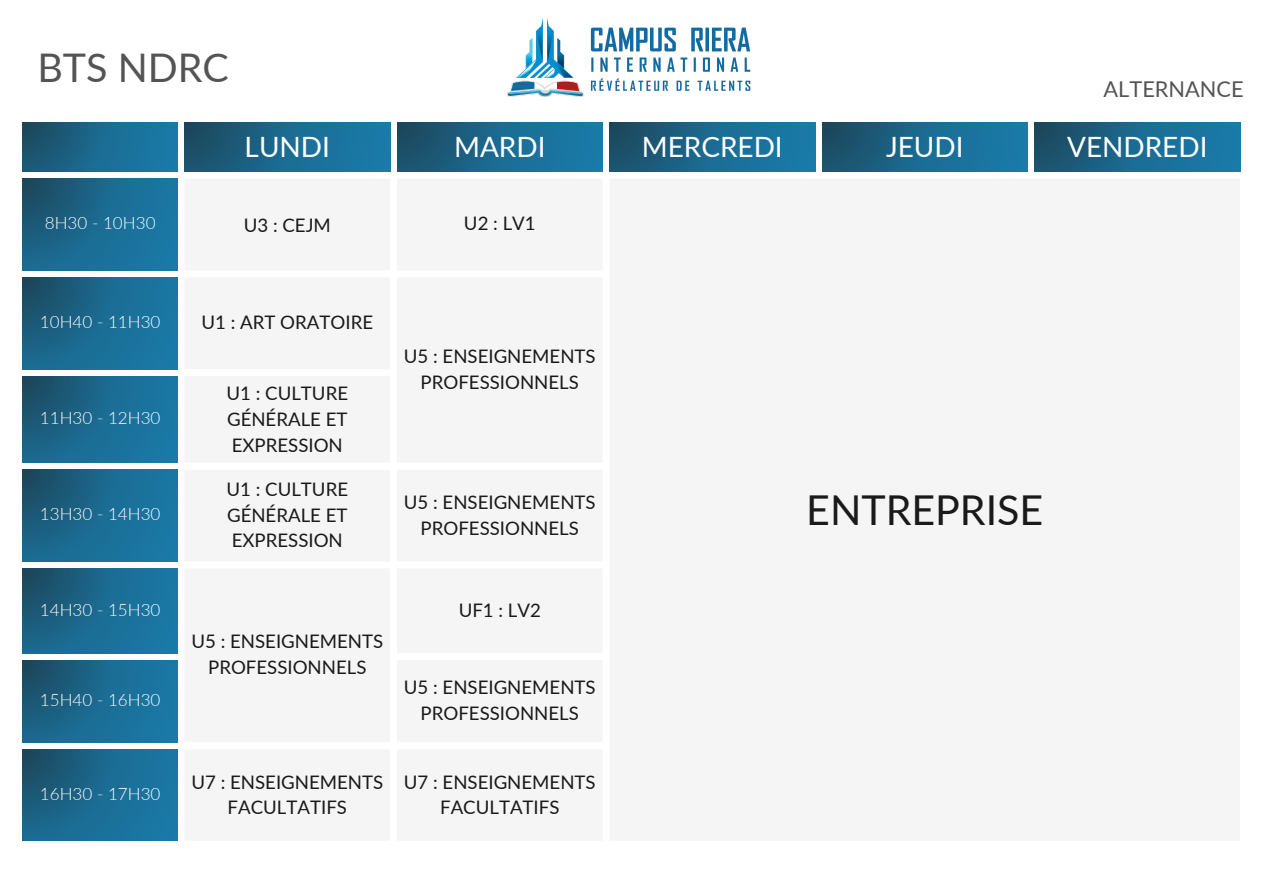
<style>
.page{position:relative;width:1263px;height:894px;background:#fff}
.page>*{position:absolute;margin:0;border:0;box-sizing:border-box;transform-origin:0 0}
.t1{font:41.1px "Lato";color:#000}
.t2{font:39.45px "Lato";color:#545454}
.t3{font:27.9px "Lato";color:#fff}
.t4{font:21.75px "Lato";color:#545454}
.t5{font:18.6px/25.8px "Lato";color:#000;text-align:center}
.t6{font:300 17.1px "Lato";color:#fff}
</style>
<div class="page">
<div style="left:23px;top:122px;width:155px;height:50px;background:linear-gradient(to right,#1c516b,#1a7faf)"></div>
<div style="left:185px;top:122px;width:205px;height:50px;background:linear-gradient(to right,#1c4f68,#1a80b1)"></div>
<div style="left:397px;top:122px;width:206px;height:50px;background:linear-gradient(to right,#1c4f67,#1a80b0)"></div>
<div style="left:610px;top:122px;width:205px;height:50px;background:linear-gradient(to right,#1c4f68,#1a80b1)"></div>
<div style="left:822px;top:122px;width:205px;height:50px;background:linear-gradient(to right,#1c4f67,#1a80b1)"></div>
<div style="left:1034px;top:122px;width:206px;height:50px;background:linear-gradient(to right,#1c4f67,#1a80b0)"></div>
<svg style="left:23px;top:179px;width:155px;height:91px;background:#1a698f"></svg>
<svg style="left:23px;top:277px;width:155px;height:92px;background:#1a698f"></svg>
<svg style="left:23px;top:376px;width:155px;height:86px;background:#1a698f"></svg>
<svg style="left:23px;top:469px;width:155px;height:92px;background:#1a698f"></svg>
<svg style="left:23px;top:568px;width:155px;height:85px;background:#1a698f"></svg>
<svg style="left:23px;top:660px;width:155px;height:81px;background:#1a698e"></svg>
<svg style="left:23px;top:749px;width:155px;height:91px;background:#1a698f"></svg>
<img style="left:508px;top:19px;width:243px;height:77px">
<p class="t2" style="left:37px;top:43px;width:193px">BTS NDRC</p>
<p class="t4" style="left:1103px;top:75px;width:142px">ALTERNANCE</p>
<h3 class="t3" style="left:245px;top:129px;width:87px">LUNDI</h3>
<h3 class="t3" style="left:454px;top:129px;width:93px">MARDI</h3>
<h3 class="t3" style="left:642px;top:129px;width:143px">MERCREDI</h3>
<h3 class="t3" style="left:886px;top:129px;width:79px">JEUDI</h3>
<h3 class="t3" style="left:1067px;top:129px;width:142px">VENDREDI</h3>
<p class="t6" style="left:45px;top:212px;width:112px">8H30 - 10H30</p>
<p class="t5" style="left:244px;top:211px;width:89px">U3 : CEJM</p>
<p class="t5" style="left:464px;top:210px;width:73px">U2 : LV1</p>
<p class="t6" style="left:40px;top:311px;width:122px">10H40 - 11H30</p>
<p class="t5" style="left:202px;top:309px;width:173px">U1 : ART ORATOIRE</p>
<p class="t6" style="left:40px;top:407px;width:122px">11H30 - 12H30</p>
<p class="t6" style="left:40px;top:503px;width:122px">13H30 - 14H30</p>
<p class="t6" style="left:40px;top:598px;width:122px">14H30 - 15H30</p>
<p class="t6" style="left:40px;top:689px;width:122px">15H40 - 16H30</p>
<p class="t5" style="left:227px;top:379px;width:123px;text-align:justify">U1 : CULTURE GÉNÉRALE ET EXPRESSION</p>
<p class="t5" style="left:227px;top:475px;width:123px;text-align:justify">U1 : CULTURE GÉNÉRALE ET EXPRESSION</p>
<p class="t5" style="left:191px;top:628px;width:193px">U5 : ENSEIGNEMENTS<br>PROFESSIONNELS</p>
<p class="t5" style="left:404px;top:343px;width:193px">U5 : ENSEIGNEMENTS<br>PROFESSIONNELS</p>
<p class="t5" style="left:404px;top:489px;width:193px">U5 : ENSEIGNEMENTS<br>PROFESSIONNELS</p>
<p class="t5" style="left:459px;top:596px;width:84px">UF1 : LV2</p>
<p class="t5" style="left:404px;top:673px;width:193px">U5 : ENSEIGNEMENTS<br>PROFESSIONNELS</p>
<p class="t6" style="left:40px;top:782px;width:122px">16H30 - 17H30</p>
<p class="t5" style="left:191px;top:768px;width:193px">U7 : ENSEIGNEMENTS<br>FACULTATIFS</p>
<p class="t5" style="left:404px;top:768px;width:193px">U7 : ENSEIGNEMENTS<br>FACULTATIFS</p>
<h1 class="t1" style="left:806px;top:484px;width:239px">ENTREPRISE</h1>
</div>
